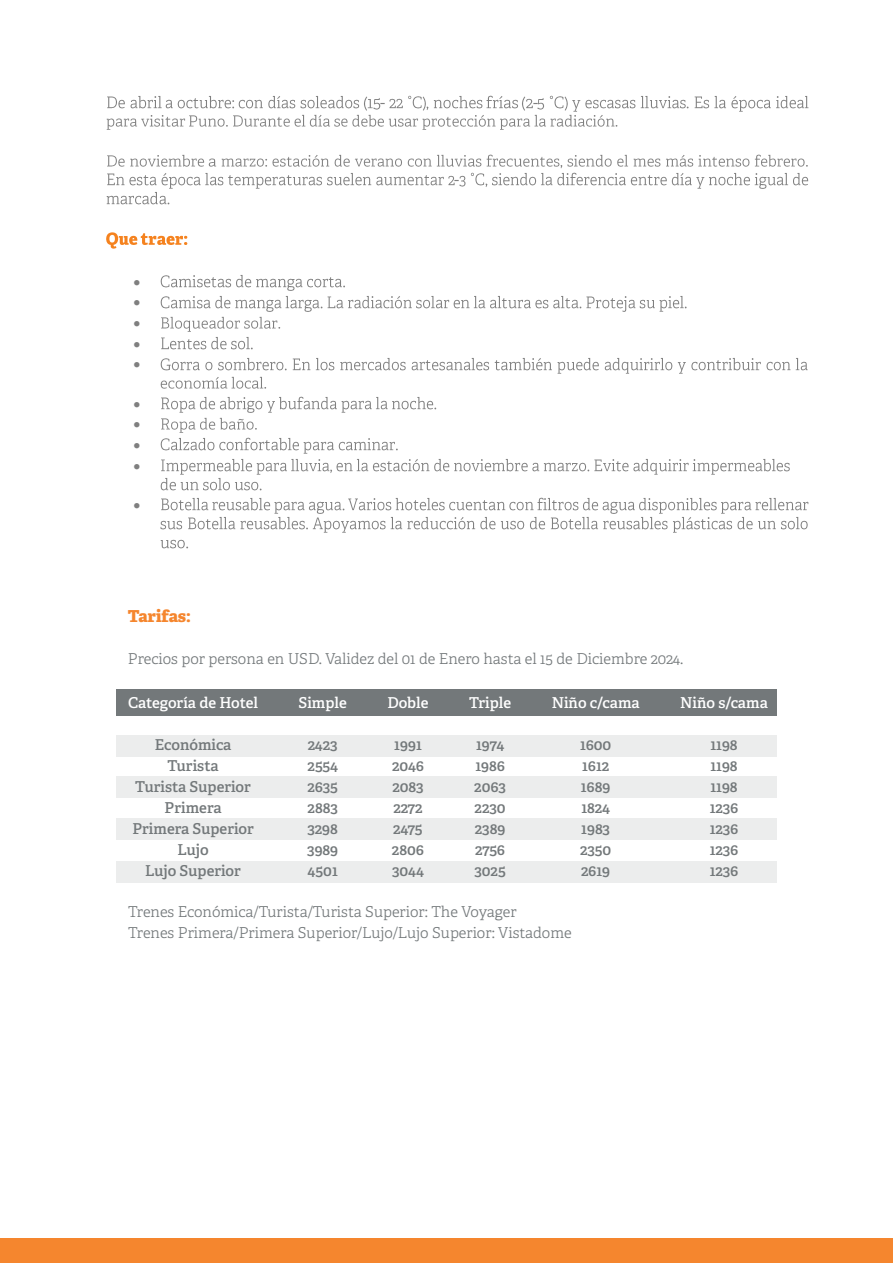
<style>
.page{position:relative;width:893px;height:1263px;background:#fff}
.page>*{position:absolute;margin:0;border:0;box-sizing:border-box;transform-origin:0 0}
.t1{font:800 16.5px "Adelle";letter-spacing:-.005em;color:#f5862e}
.t2{font:600 15px/21px "Adelle";letter-spacing:-.005em;color:#73787a;text-align:justify}
.t3{font:300 15px/21px "Adelle";color:#73787a}
.t4{font:600 15px "Adelle";color:#fff}
.t5{font:15px/20.5px "Symbol";color:#7f7f7f;text-align:justify}
</style>
<div class="page">
<img style="left:107px;top:96px;width:59px;height:13px">
<img style="left:166px;top:99px;width:12px;height:10px">
<img style="left:178px;top:96px;width:61px;height:13px">
<img style="left:239px;top:96px;width:121px;height:13px">
<img style="left:364px;top:96px;width:17px;height:15px">
<img style="left:381px;top:95px;width:45px;height:16px">
<img style="left:426px;top:96px;width:57px;height:14px">
<img style="left:486px;top:95px;width:32px;height:14px">
<img style="left:522px;top:95px;width:164px;height:17px">
<img style="left:533px;top:95px;width:9px;height:17px">
<img style="left:686px;top:96px;width:17px;height:13px">
<img style="left:703px;top:96px;width:106px;height:16px">
<img style="left:106px;top:115px;width:80px;height:15px">
<img style="left:189px;top:114px;width:429px;height:16px">
<img style="left:107px;top:154px;width:102px;height:13px">
<img style="left:209px;top:158px;width:7px;height:9px">
<img style="left:221px;top:154px;width:587px;height:15px">
<img style="left:107px;top:173px;width:348px;height:16px">
<img style="left:459px;top:172px;width:350px;height:17px">
<img style="left:106px;top:192px;width:64px;height:13px">
<img style="left:106px;top:232px;width:82px;height:17px">
<img style="left:160px;top:275px;width:185px;height:16px">
<img style="left:160px;top:296px;width:527px;height:16px">
<img style="left:161px;top:316px;width:120px;height:16px">
<img style="left:161px;top:337px;width:92px;height:13px">
<img style="left:160px;top:358px;width:648px;height:16px">
<img style="left:160px;top:376px;width:107px;height:13px">
<img style="left:161px;top:396px;width:276px;height:17px">
<img style="left:161px;top:417px;width:96px;height:16px">
<img style="left:160px;top:437px;width:238px;height:17px">
<img style="left:161px;top:459px;width:629px;height:16px">
<img style="left:160px;top:478px;width:102px;height:13px">
<img style="left:160px;top:497px;width:649px;height:36px">
<img style="left:160px;top:539px;width:28px;height:10px">
<div style="left:116px;top:689px;width:661px;height:26px;background:#73787a"></div>
<div style="left:116px;top:735px;width:661px;height:22px;background:#eceded"></div>
<div style="left:116px;top:776px;width:661px;height:22px;background:#eceded"></div>
<div style="left:116px;top:818px;width:661px;height:21px;background:#eceded"></div>
<div style="left:116px;top:861px;width:661px;height:22px;background:#eceded"></div>
<div style="left:0;top:1238px;width:893px;height:25px;background:#f5862e"></div>
<p class="t5" style="left:133px;top:271px;width:8px">• • • • •</p>
<p class="t5" style="left:133px;top:393px;width:8px">• • • •</p>
<p class="t5" style="left:133px;top:494px;width:8px">•</p>
<p class="t1" style="left:128px;top:605px;width:65px">Tarifas:</p>
<p class="t3" style="left:128px;top:648px;width:557px">Precios por persona en USD. Validez del 01 de Enero hasta el 15 de Diciembre 2024.</p>
<p class="t4" style="left:128px;top:694px;width:131px">Categoría de Hotel</p>
<p class="t2" style="left:132px;top:735px;width:123px;text-align:center">Económica<br>Turista<br>Turista Superior<br>Primera<br>Primera Superior<br>Lujo<br>Lujo Superior</p>
<p class="t4" style="left:680px;top:694px;width:89px">Niño s/cama</p>
<p class="t2" style="left:710px;top:735px;width:30px">1198<br>1198<br>1198<br>1236<br>1236<br>1236<br>1236</p>
<p class="t4" style="left:469px;top:694px;width:44px">Triple</p>
<p class="t2" style="left:474px;top:735px;width:33px">1974<br>1986<br>2063<br>2230<br>2389<br>2756<br>3025</p>
<p class="t4" style="left:552px;top:694px;width:90px">Niño c/cama</p>
<p class="t2" style="left:580px;top:735px;width:33px;text-align:left">1600<br>1612<br>1689<br>1824<br>1983<br>2350<br>2619</p>
<p class="t4" style="left:299px;top:694px;width:50px">Simple</p>
<p class="t2" style="left:307px;top:735px;width:33px">2423<br>2554<br>2635<br>2883<br>3298<br>3989<br>4501</p>
<p class="t4" style="left:387px;top:694px;width:43px">Doble</p>
<p class="t2" style="left:392px;top:735px;width:34px;text-align:left">1991<br>2046<br>2083<br>2272<br>2475<br>2806<br>3044</p>
<p class="t3" style="left:128px;top:901px;width:445px">Trenes Económica/Turista/Turista Superior: The Voyager<br>Trenes Primera/Primera Superior/Lujo/Lujo Superior: Vistadome</p>
</div>
